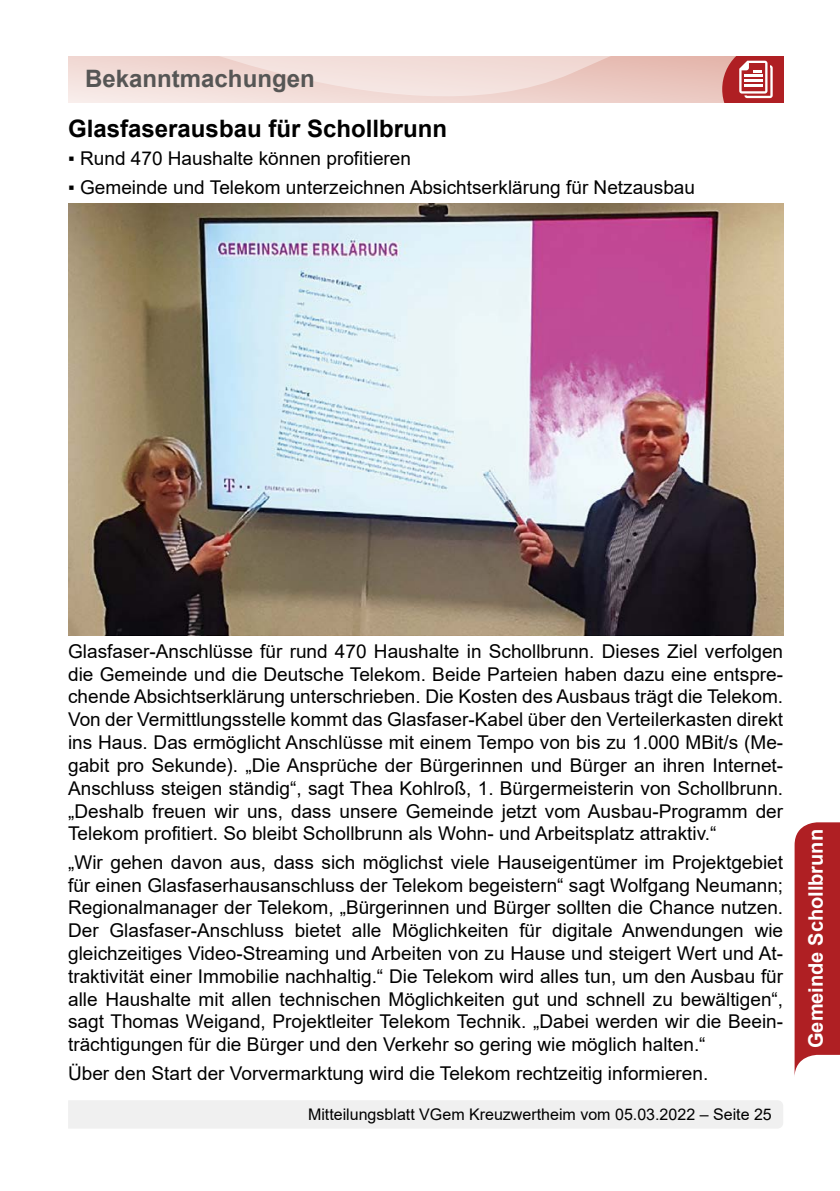
<style>
.page{position:relative;width:840px;height:1191px;background:#fff}
.page>*{position:absolute;margin:0;border:0;box-sizing:border-box;transform-origin:0 0}
.t1{font:700 24px "Arial";color:#000}
.t2{font:700 24px "Arial";color:#565655}
.t3{font:700 20px "Arial";color:#fff}
.t4{font:19px/22.8px "Arial";color:#000;text-align:justify}
.t5{font:16px "Arial";color:#000}
</style>
<div class="page">
<svg style="left:794px;top:822px;width:45px;height:254px;background:#b63438"></svg>
<div style="left:68px;top:1100px;width:714px;height:28px;background:#f0f0f0"></div>
<svg style="left:68px;top:57px;width:714px;height:45px;background:#eccdc8"></svg>
<img style="left:68px;top:203px;width:714px;height:432px">
<p class="t2" style="left:85px;top:62px;width:231px">Bekanntmachungen</p>
<p class="t1" style="left:68px;top:112px;width:380px">Glasfaserausbau für Schollbrunn</p>
<p class="t4" style="left:68px;top:147px;width:344px">▪ Rund 470 Haushalte können profitieren</p>
<p class="t4" style="left:68px;top:176px;width:628px">▪ Gemeinde und Telekom unterzeichnen Absichtserklärung für Netzausbau</p>
<p class="t4" style="left:68px;top:639px;width:716px">Glasfaser-Anschlüsse für rund 470 Haushalte in Schollbrunn. Dieses Ziel verfolgen die Gemeinde und die Deutsche Telekom. Beide Parteien haben dazu eine entspre&shy;chende Absichtserklärung unterschrieben. Die Kosten des Ausbaus trägt die Telekom.<br>Von der Vermittlungsstelle kommt das Glasfaser-Kabel über den Verteilerkasten direkt ins Haus. Das ermöglicht Anschlüsse mit einem Tempo von bis zu 1.000 MBit/s (Me&shy;gabit pro Sekunde). „Die Ansprüche der Bürgerinnen und Bürger an ihren Internet-Anschluss steigen ständig“, sagt Thea Kohlroß, 1. Bürgermeisterin von Schollbrunn. „Deshalb freuen wir uns, dass unsere Gemeinde jetzt vom Ausbau-Programm der Telekom profitiert. So bleibt Schollbrunn als Wohn- und Arbeitsplatz attraktiv.“</p>
<p class="t4" style="left:68px;top:850px;width:716px">„Wir gehen davon aus, dass sich möglichst viele Hauseigentümer im Projektgebiet für einen Glasfaserhausanschluss der Telekom begeistern“ sagt Wolfgang Neumann; Regionalmanager der Telekom, „Bürgerinnen und Bürger sollten die Chance nutzen.<br>Der Glasfaser-Anschluss bietet alle Möglichkeiten für digitale Anwendungen wie gleichzeitiges Video-Streaming und Arbeiten von zu Hause und steigert Wert und At&shy;traktivität einer Immobilie nachhaltig.“ Die Telekom wird alles tun, um den Ausbau für alle Haushalte mit allen technischen Möglichkeiten gut und schnell zu bewältigen“, sagt Thomas Weigand, Projektleiter Telekom Technik. „Dabei werden wir die Beein&shy;trächtigungen für die Bürger und den Verkehr so gering wie möglich halten.“</p>
<p class="t4" style="left:68px;top:1061px;width:641px">Über den Start der Vorvermarktung wird die Telekom rechtzeitig informieren.</p>
<p class="t5" style="left:308px;top:1103px;width:465px">Mitteilungsblatt VGem Kreuzwertheim vom 05.03.2022 – Seite 25</p>
<p class="t3" style="left:801px;top:1048px;width:220px;rotate:-90deg">Gemeinde Schollbrunn</p>
</div>
